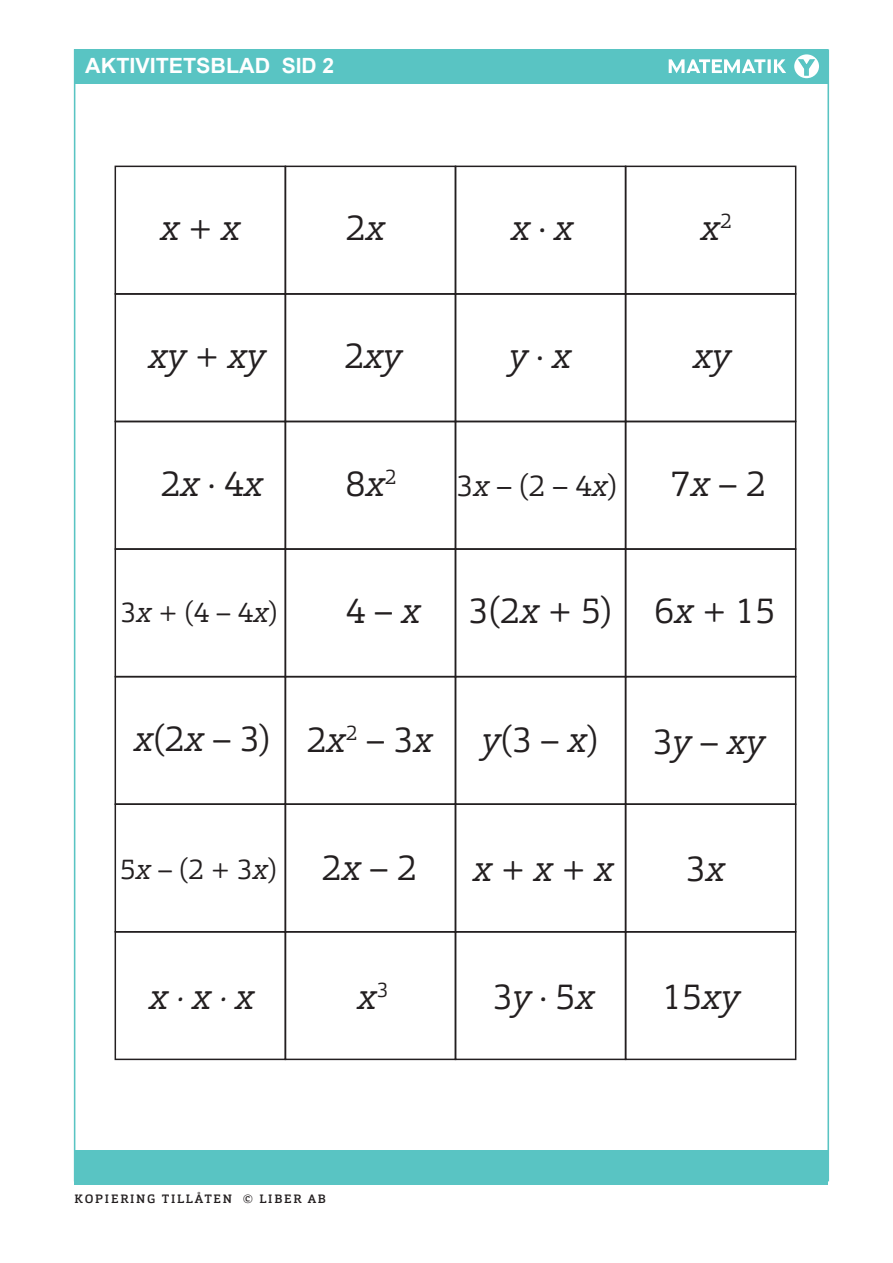
<style>
.page{position:relative;width:893px;height:1263px;background:#fff}
.page>*{position:absolute;margin:0;border:0;box-sizing:border-box;transform-origin:0 0}
.t1{font:300 36px "Orgon Slab";color:#231f20}
.t2{font:italic 300 36px "Orgon Slab";color:#231f20}
.t3{font:300 30px "Orgon Slab";color:#231f20}
.t4{font:300 28.5px "Orgon Slab";color:#231f20}
.t5{font:700 21px "Arial";color:#fff}
.t6{font:700 21px "Arial";color:#59c4c3;scale:1.04 1}
.t7{font:500 12px "Orgon Slab";letter-spacing:.14em;color:#231f20;scale:1.04 1}
.s1{font-style:normal}
.s2{font-style:italic}
</style>
<div class="page">
<div style="left:75px;top:49px;width:753px;height:34px;background:#59c4c3"></div>
<div style="left:75px;top:1150px;width:753px;height:34px;background:#59c4c3"></div>
<svg style="left:794px;top:54px;width:25px;height:24px"></svg>
<svg style="left:669px;top:59px;width:117px;height:14px"></svg>
<svg style="left:796px;top:58px;width:21px;height:19px"></svg>
<div style="left:115px;top:166px;width:171px;height:129px;border:2px solid #231f20"></div>
<div style="left:285px;top:166px;width:171px;height:129px;border:2px solid #231f20"></div>
<div style="left:455px;top:166px;width:171px;height:129px;border:2px solid #231f20"></div>
<div style="left:625px;top:166px;width:171px;height:129px;border:2px solid #231f20"></div>
<div style="left:115px;top:293px;width:171px;height:129px;border:2px solid #231f20"></div>
<div style="left:285px;top:293px;width:171px;height:129px;border:2px solid #231f20"></div>
<div style="left:455px;top:293px;width:171px;height:129px;border:2px solid #231f20"></div>
<div style="left:625px;top:293px;width:171px;height:129px;border:2px solid #231f20"></div>
<div style="left:115px;top:421px;width:171px;height:129px;border:2px solid #231f20"></div>
<div style="left:285px;top:421px;width:171px;height:129px;border:2px solid #231f20"></div>
<div style="left:455px;top:421px;width:171px;height:129px;border:2px solid #231f20"></div>
<div style="left:625px;top:421px;width:171px;height:129px;border:2px solid #231f20"></div>
<div style="left:115px;top:548px;width:171px;height:129px;border:2px solid #231f20"></div>
<div style="left:285px;top:548px;width:171px;height:129px;border:2px solid #231f20"></div>
<div style="left:455px;top:548px;width:171px;height:129px;border:2px solid #231f20"></div>
<div style="left:625px;top:548px;width:171px;height:129px;border:2px solid #231f20"></div>
<div style="left:115px;top:676px;width:171px;height:129px;border:2px solid #231f20"></div>
<div style="left:285px;top:676px;width:171px;height:129px;border:2px solid #231f20"></div>
<div style="left:455px;top:676px;width:171px;height:129px;border:2px solid #231f20"></div>
<div style="left:625px;top:676px;width:171px;height:129px;border:2px solid #231f20"></div>
<div style="left:115px;top:803px;width:171px;height:129px;border:2px solid #231f20"></div>
<div style="left:285px;top:803px;width:171px;height:129px;border:2px solid #231f20"></div>
<div style="left:455px;top:803px;width:171px;height:129px;border:2px solid #231f20"></div>
<div style="left:625px;top:803px;width:171px;height:129px;border:2px solid #231f20"></div>
<div style="left:115px;top:931px;width:171px;height:129px;border:2px solid #231f20"></div>
<div style="left:285px;top:931px;width:171px;height:129px;border:2px solid #231f20"></div>
<div style="left:455px;top:931px;width:171px;height:129px;border:2px solid #231f20"></div>
<div style="left:625px;top:931px;width:171px;height:129px;border:2px solid #231f20"></div>
<p class="t5" style="left:85px;top:50px;width:186px">AKTIVITETSBLAD</p>
<p class="t6" style="left:799px;top:53px;width:16px">Y</p>
<p class="t5" style="left:282px;top:50px;width:54px">SID 2</p>
<p class="t2" style="left:160px;top:205px;width:81px">x <span class="s1">+</span> x</p>
<p class="t1" style="left:346px;top:205px;width:41px">2<span class="s2">x</span></p>
<p class="t2" style="left:511px;top:205px;width:64px">x <span class="s1">·</span> x</p>
<p class="t2" style="left:701px;top:205px;width:33px">x<sup>2</sup></p>
<p class="t2" style="left:148px;top:333px;width:119px">xy <span class="s1">+</span> xy</p>
<p class="t2" style="left:344px;top:333px;width:60px"><span class="s1">2</span>xy</p>
<p class="t2" style="left:510px;top:333px;width:63px">y <span class="s1">·</span> x</p>
<p class="t2" style="left:693px;top:333px;width:39px">xy</p>
<p class="t1" style="left:160px;top:460px;width:104px">2<span class="s2">x</span> · 4<span class="s2">x</span></p>
<p class="t1" style="left:346px;top:460px;width:53px">8<span class="s2">x</span><sup>2</sup></p>
<p class="t1" style="left:671px;top:460px;width:97px">7<span class="s2">x</span> – 2</p>
<p class="t3" style="left:457px;top:466px;width:162px">3<span class="s2">x</span> – (2 – 4<span class="s2">x</span>)</p>
<p class="t4" style="left:121px;top:594px;width:159px">3<span class="s2">x</span> + (4 – 4<span class="s2">x</span>)</p>
<p class="t1" style="left:469px;top:588px;width:145px">3(2<span class="s2">x</span> + 5)</p>
<p class="t1" style="left:346px;top:588px;width:77px">4 – <span class="s2">x</span></p>
<p class="t1" style="left:654px;top:588px;width:122px">6<span class="s2">x</span> + 15</p>
<p class="t1" style="left:134px;top:716px;width:138px"><span class="s2">x</span>(2<span class="s2">x</span> – 3)</p>
<p class="t1" style="left:482px;top:717px;width:118px"><span class="s2">y</span>(3 – <span class="s2">x</span>)</p>
<p class="t1" style="left:307px;top:717px;width:128px">2<span class="s2">x</span><sup>2</sup> – 3<span class="s2">x</span></p>
<p class="t2" style="left:653px;top:718px;width:114px"><span class="s1">3</span>y <span class="s1">–</span> xy</p>
<p class="t4" style="left:120px;top:850px;width:159px">5<span class="s2">x</span> – (2 + 3<span class="s2">x</span>)</p>
<p class="t2" style="left:149px;top:974px;width:107px">x · x · x</p>
<p class="t1" style="left:322px;top:844px;width:97px">2<span class="s2">x</span> – 2</p>
<p class="t1" style="left:686px;top:846px;width:41px">3<span class="s2">x</span></p>
<p class="t2" style="left:473px;top:846px;width:142px">x <span class="s1">+</span> x <span class="s1">+</span> x</p>
<p class="t2" style="left:358px;top:973px;width:33px">x<sup>3</sup></p>
<p class="t1" style="left:662px;top:973px;width:80px">15<span class="s2">xy</span></p>
<p class="t1" style="left:493px;top:973px;width:103px">3<span class="s2">y</span> · 5<span class="s2">x</span></p>
<p class="t7" style="left:75px;top:1191px;width:243px">KOPIERING TILLÅTEN © LIBER AB</p>
</div>
